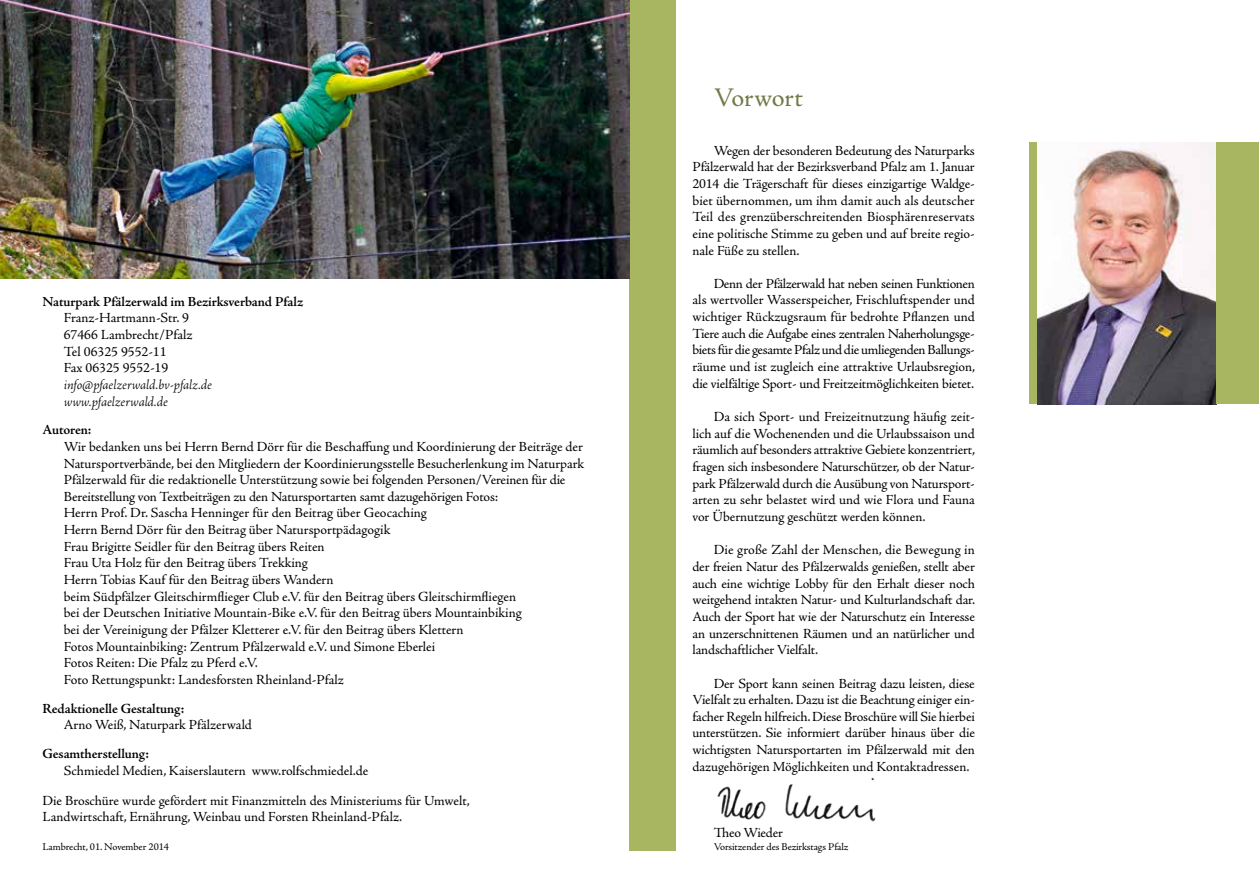
<style>
.page{position:relative;width:1259px;height:893px;background:#fff}
.page>*{position:absolute;margin:0;border:0;box-sizing:border-box;transform-origin:0 0}
.t1{font:27px "Adobe Jenson Pro";letter-spacing:-.005em;color:#747947}
.t2{font:13.95px/16.6px "Adobe Jenson Pro";letter-spacing:-.005em;color:#000;text-align:justify}
.t3{font:600 13.95px "Adobe Jenson Pro";letter-spacing:-.01em;color:#000}
.t4{font:italic 300 13.95px/16.6px "Adobe Jenson Pro";letter-spacing:-.005em;color:#000}
.t5{font:10.5px "Adobe Jenson Pro";letter-spacing:-.01em;color:#000}
</style>
<div class="page">
<div style="left:629px;top:0;width:47px;height:850px;background:#a9b661"></div>
<img style="left:1037px;top:142px;width:179px;height:262px">
<img style="left:0;top:0;width:629px;height:279px">
<div style="left:1216px;top:142px;width:43px;height:262px;background:#a9b661"></div>
<img style="left:717px;top:777px;width:159px;height:44px">
<div style="left:1029px;top:142px;width:8px;height:262px;background:#a9b661"></div>
<p class="t3" style="left:43px;top:293px;width:262px">Naturpark Pfälzerwald im Bezirksverband Pfalz</p>
<p class="t2" style="left:64px;top:310px;width:130px;text-align:left">Franz-Hartmann-Str. 9<br>67466 Lambrecht/Pfalz<br>Tel 06325 9552-11<br>Fax 06325 9552-19</p>
<p class="t4" style="left:64px;top:377px;width:150px">info@pfaelzerwald.bv-pfalz.de www.pfaelzerwald.de</p>
<p class="t3" style="left:43px;top:422px;width:50px">Autoren:</p>
<p class="t2" style="left:64px;top:438px;width:522px;text-align:left">Wir bedanken uns bei Herrn Bernd Dörr für die Beschaffung und Koordinierung der Beiträge der Natursportverbände, bei den Mitgliedern der Koordinierungsstelle Besucherlenkung im Naturpark Pfälzerwald für die redaktionelle Unterstützung sowie bei folgenden Personen/Vereinen für die Bereitstellung von Textbeiträgen zu den Natursportarten samt dazugehörigen Fotos:<br>Herrn Prof. Dr. Sascha Henninger für den Beitrag über Geocaching<br>Herrn Bernd Dörr für den Beitrag über Natursportpädagogik<br>Frau Brigitte Seidler für den Beitrag übers Reiten<br>Frau Uta Holz für den Beitrag übers Trekking<br>Herrn Tobias Kauf für den Beitrag übers Wandern<br>beim Südpfälzer Gleitschirmflieger Club e.V. für den Beitrag übers Gleitschirmfliegen<br>bei der Deutschen Initiative Mountain-Bike e.V. für den Beitrag übers Mountainbiking<br>bei der Vereinigung der Pfälzer Kletterer e.V. für den Beitrag übers Klettern<br>Fotos Mountainbiking: Zentrum Pfälzerwald e.V. und Simone Eberlei<br>Fotos Reiten: Die Pfalz zu Pferd e.V.<br>Foto Rettungspunkt: Landesforsten Rheinland-Pfalz</p>
<p class="t3" style="left:43px;top:700px;width:143px">Redaktionelle Gestaltung:</p>
<p class="t2" style="left:64px;top:717px;width:190px">Arno Weiß, Naturpark Pfälzerwald</p>
<p class="t3" style="left:43px;top:746px;width:108px">Gesamtherstellung:</p>
<p class="t2" style="left:43px;top:755px;width:429px;line-height:30.2px;text-indent:21px">Schmiedel Medien, Kaiserslautern www.rolfschmiedel.de<br>Die Broschüre wurde gefördert mit Finanzmitteln des Ministeriums für Umwelt,</p>
<p class="t2" style="left:43px;top:809px;width:361px">Landwirtschaft, Ernährung, Weinbau und Forsten Rheinland-Pfalz.</p>
<p class="t5" style="left:43px;top:841px;width:128px">Lambrecht, 01. November 2014</p>
<h1 class="t1" style="left:713px;top:82px;width:91px">Vorwort</h1>
<p class="t2" style="left:692px;top:142px;width:284px;text-indent:21px">Wegen der besonderen Bedeutung des Naturparks Pfälzerwald hat der Bezirksverband Pfalz am 1. Januar 2014 die Trägerschaft für dieses einzigartige Waldge&shy;biet übernommen, um ihm damit auch als deutscher Teil des grenzüberschreitenden Biosphärenreservats eine politische Stimme zu geben und auf breite regio&shy;nale Füße zu stellen.</p>
<p class="t2" style="left:692px;top:275px;width:284px;text-indent:21px">Denn der Pfälzerwald hat neben seinen Funktionen als wertvoller Wasserspeicher, Frischluftspender und wichtiger Rückzugsraum für bedrohte Pflanzen und Tiere auch die Aufgabe eines zentralen Naherholungsge&shy;biets für die gesamte Pfalz und die umliegenden Ballungs&shy;räume und ist zugleich eine attraktive Urlaubsregion, die vielfältige Sport- und Freitzeitmöglichkeiten bietet.</p>
<p class="t2" style="left:692px;top:409px;width:284px;text-indent:21px">Da sich Sport- und Freizeitnutzung häufig zeit&shy;lich auf die Wochenenden und die Urlaubssaison und räumlich auf besonders attraktive Gebiete konzentriert, fragen sich insbesondere Naturschützer, ob der Natur&shy;park Pfälzerwald durch die Ausübung von Natursport&shy;arten zu sehr belastet wird und wie Flora und Fauna vor Übernutzung geschützt werden können.</p>
<p class="t2" style="left:692px;top:542px;width:284px;text-indent:21px">Die große Zahl der Menschen, die Bewegung in der freien Natur des Pfälzerwalds genießen, stellt aber auch eine wichtige Lobby für den Erhalt dieser noch weitgehend intakten Natur- und Kulturlandschaft dar.<br>Auch der Sport hat wie der Naturschutz ein Interesse an unzerschnittenen Räumen und an natürlicher und landschaftlicher Vielfalt.</p>
<p class="t2" style="left:692px;top:675px;width:284px;text-indent:21px">Der Sport kann seinen Beitrag dazu leisten, diese Vielfalt zu erhalten. Dazu ist die Beachtung einiger ein&shy;facher Regeln hilfreich. Diese Broschüre will Sie hierbei unterstützen. Sie informiert darüber hinaus über die wichtigsten Natursportarten im Pfälzerwald mit den dazugehörigen Möglichkeiten und Kontaktadressen.</p>
<p class="t2" style="left:713px;top:825px;width:71px">Theo Wieder</p>
<p class="t5" style="left:713px;top:841px;width:136px">Vorsitzender des Bezirkstags Pfalz</p>
</div>
